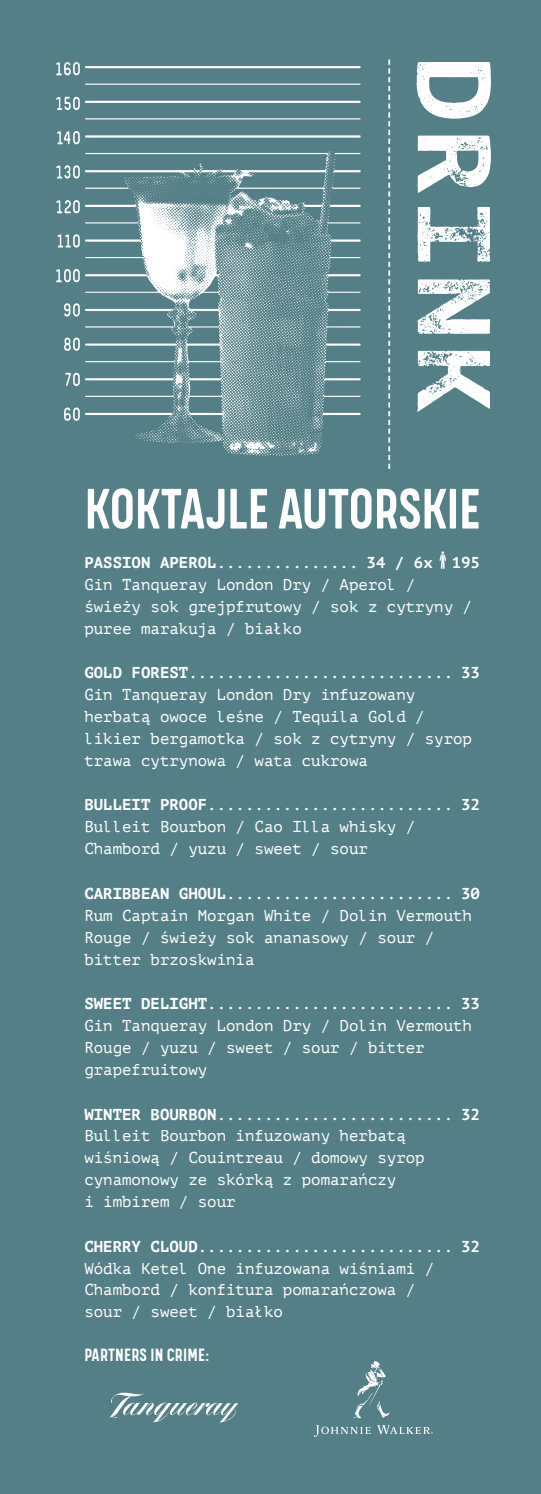
<style>
.page{position:relative;width:541px;height:1494px;background:#fff}
.page>*{position:absolute;margin:0;border:0;box-sizing:border-box;transform-origin:0 0}
.t1{font:700 56px "Kelpt A3";letter-spacing:-.01em;color:#fff}
.t2{font:700 17.5px "Kelpt A3";letter-spacing:.01em;color:#fff}
.t3{font:15.75px/21.9px "PT Mono";color:#fff}
.t4{font:700 15.75px "PT Mono";color:#fff}
</style>
<div class="page">
<div style="left:0;top:0;width:541px;height:1493px;background:#547f86"></div>
<svg style="left:388px;top:60px;width:2px;height:409px"></svg>
<svg style="left:416px;top:62px;width:75px;height:350px"></svg>
<svg style="left:314px;top:1425px;width:57px;height:11px"></svg>
<svg style="left:377px;top:1425px;width:56px;height:8px"></svg>
<svg style="left:355px;top:1361px;width:34px;height:56px"></svg>
<svg style="left:109px;top:1392px;width:129px;height:30px"></svg>
<svg style="left:439px;top:551px;width:7px;height:18px"></svg>
<svg style="left:56px;top:62px;width:305px;height:394px"></svg>
<p class="t1" style="left:84px;top:474px;width:398px">KOKTAJLE AUTORSKIE</p>
<p class="t4" style="left:84px;top:553px;width:397px">PASSION APEROL............... 34 / 6x 195</p>
<p class="t3" style="left:84px;top:573px;width:332px">Gin Tanqueray London Dry / Aperol /</p>
<p class="t3" style="left:84px;top:595px;width:389px">świeży sok grejpfrutowy / sok z cytryny /</p>
<p class="t3" style="left:84px;top:617px;width:219px">puree marakuja / białko</p>
<p class="t4" style="left:84px;top:663px;width:397px">GOLD FOREST............................ 33</p>
<p class="t3" style="left:84px;top:683px;width:332px">Gin Tanqueray London Dry infuzowany</p>
<p class="t3" style="left:84px;top:705px;width:342px">herbatą owoce leśne / Tequila Gold /</p>
<p class="t3" style="left:84px;top:727px;width:389px">likier bergamotka / sok z cytryny / syrop trawa cytrynowa / wata cukrowa</p>
<p class="t4" style="left:84px;top:795px;width:397px">BULLEIT PROOF.......................... 32</p>
<p class="t3" style="left:84px;top:816px;width:332px">Bulleit Bourbon / Cao Illa whisky /</p>
<p class="t3" style="left:84px;top:837px;width:285px">Chambord / yuzu / sweet / sour</p>
<p class="t4" style="left:84px;top:883px;width:397px">CARIBBEAN GHOUL........................ 30</p>
<p class="t3" style="left:84px;top:904px;width:389px">Rum Captain Morgan White / Dolin Vermouth<br>Rouge / świeży sok ananasowy / sour /</p>
<p class="t3" style="left:84px;top:948px;width:172px">bitter brzoskwinia</p>
<p class="t4" style="left:84px;top:994px;width:397px">SWEET DELIGHT.......................... 33</p>
<p class="t3" style="left:84px;top:1014px;width:389px">Gin Tanqueray London Dry / Dolin Vermouth</p>
<p class="t3" style="left:84px;top:1036px;width:342px">Rouge / yuzu / sweet / sour / bitter grapefruitowy</p>
<p class="t4" style="left:84px;top:1104px;width:397px">WINTER BOURBON......................... 32</p>
<p class="t3" style="left:84px;top:1124px;width:323px">Bulleit Bourbon infuzowany herbatą</p>
<p class="t3" style="left:84px;top:1146px;width:342px">wiśniową / Couintreau / domowy syrop</p>
<p class="t3" style="left:84px;top:1168px;width:313px">cynamonowy ze skórką z pomarańczy</p>
<p class="t3" style="left:84px;top:1190px;width:153px">i imbirem / sour</p>
<p class="t4" style="left:84px;top:1236px;width:397px">CHERRY CLOUD........................... 32</p>
<p class="t3" style="left:84px;top:1257px;width:351px">Wódka Ketel One infuzowana wiśniami /<br>Chambord / konfitura pomarańczowa /</p>
<p class="t3" style="left:84px;top:1300px;width:200px">sour / sweet / białko</p>
<p class="t2" style="left:84px;top:1344px;width:127px">PARTNERS IN CRIME:</p>
</div>
